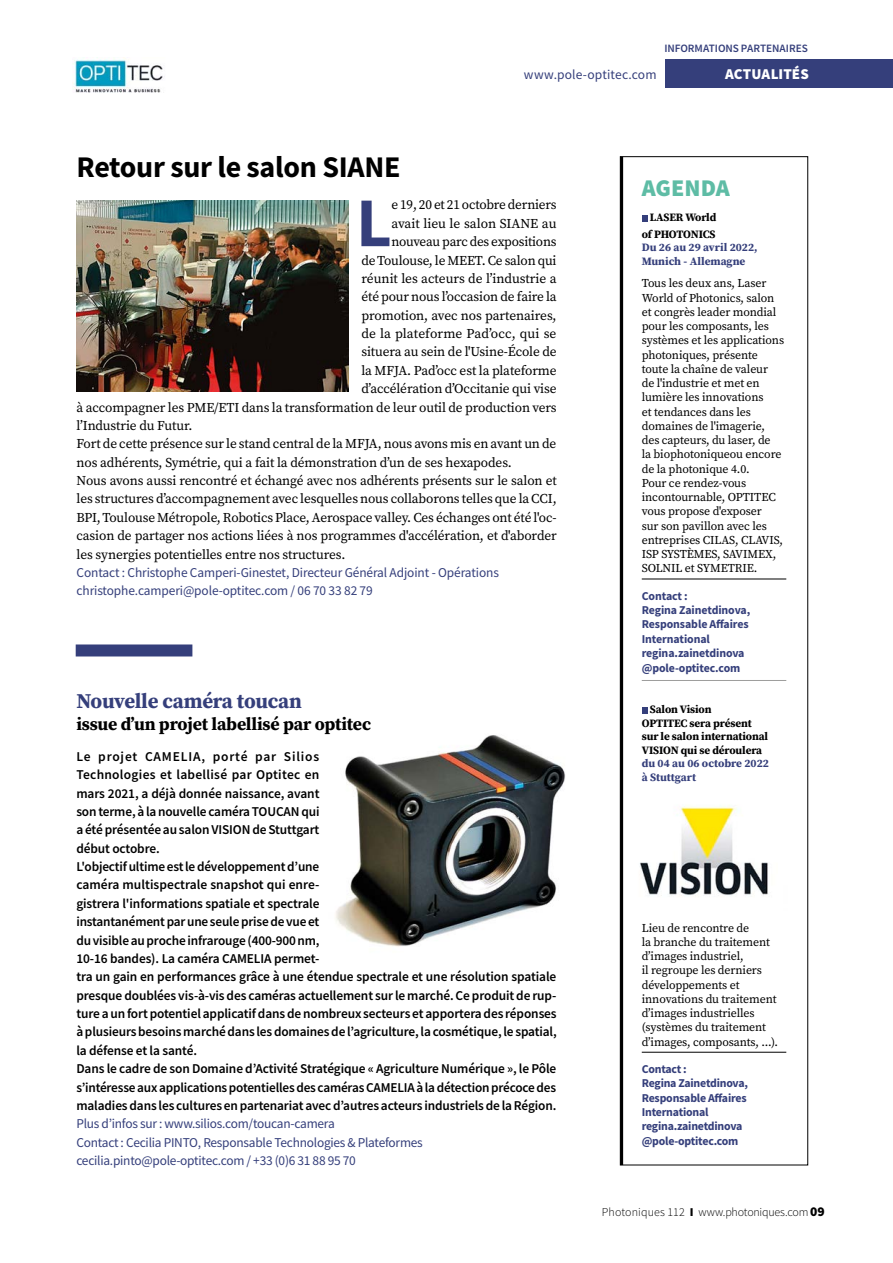
<style>
.page{position:relative;width:893px;height:1263px;background:#fff}
.page>*{position:absolute;margin:0;border:0;box-sizing:border-box;transform-origin:0 0}
.t1{font:700 69.9px "Source Sans Pro";color:#353f7b}
.t2{font:700 30px "Source Sans Pro";letter-spacing:-.01em;color:#000}
.t3{font:900 24px "Source Sans Pro";color:#5ebca5}
.t4{font:700 21px "Source Serif Pro";letter-spacing:-.01em;color:#353f7b}
.t5{font:700 18px "Source Serif Pro";letter-spacing:-.01em;color:#000}
.t6{font:900 15px "Source Sans Pro";letter-spacing:.005em;color:#fff}
.t7{font:600 13.5px/18.3px "Source Sans Pro";letter-spacing:-.01em;color:#000}
.t8{font:13.5px "Source Serif Pro";letter-spacing:-.01em;color:#000}
.t9{font:13.5px/18.3px "Source Sans Pro";letter-spacing:-.02em;color:#353f7b}
.t10{font:13.5px "Source Serif Pro";letter-spacing:.01em;color:#000}
.t11{font:13.5px "Source Sans Pro";letter-spacing:.01em;color:#353f7b}
.t12{font:12px/14.2px "Source Serif Pro";letter-spacing:-.01em;color:#000}
.t13{font:700 12px/14.4px "Source Sans Pro";letter-spacing:-.02em;color:#353f7b}
.t14{font:300 12px "Source Sans Pro";color:#000}
.t15{font:700 11.25px/13.5px "Source Serif Pro";letter-spacing:-.01em;color:#000;text-align:right}
.t16{font:700 11.25px/13.5px "Source Serif Pro";color:#353f7b}
.t17{font:600 11.25px "Source Sans Pro";color:#353f7b}
.s1{font-weight:900}
.s2{font-weight:900;font-size:13.5px}
</style>
<div class="page">
<div style="left:665px;top:59px;width:228px;height:29px;background:#353f7b"></div>
<div style="left:76px;top:644px;width:116px;height:12px;background:#353f7b"></div>
<img style="left:77px;top:201px;width:271px;height:190px">
<img style="left:335px;top:735px;width:230px;height:212px">
<hr style="left:642px;top:579px;width:144px;height:1px;background:#000">
<hr style="left:642px;top:680px;width:144px;height:1px;background:#9d9d9c">
<hr style="left:642px;top:1052px;width:144px;height:1px;background:#000">
<svg style="left:642px;top:215px;width:6px;height:6px"></svg>
<svg style="left:642px;top:707px;width:6px;height:6px"></svg>
<hr style="left:620px;top:157px;width:3px;height:1008px;background:#000">
<img style="left:640px;top:805px;width:128px;height:91px">
<img style="left:74px;top:57px;width:89px;height:36px">
<p class="t17" style="left:664px;top:41px;width:145px">INFORMATIONS PARTENAIRES</p>
<p class="t11" style="left:524px;top:66px;width:134px">www.pole-optitec.com</p>
<p class="t6" style="left:725px;top:64px;width:85px">ACTUALITÉS</p>
<h2 class="t2" style="left:77px;top:147px;width:325px">Retour sur le salon SIANE</h2>
<h1 class="t1" style="left:356px;top:176px;width:37px">L</h1>
<p class="t8" style="left:391px;top:196px;width:167px">e 19, 20 et 21 octobre derniers</p>
<p class="t8" style="left:391px;top:214px;width:167px">avait lieu le salon SIANE au</p>
<p class="t8" style="left:391px;top:233px;width:167px">nouveau parc des expositions</p>
<p class="t8" style="left:361px;top:251px;width:197px">de Toulouse, le MEET. Ce salon qui</p>
<p class="t8" style="left:361px;top:269px;width:197px">réunit les acteurs de l’industrie a</p>
<p class="t8" style="left:361px;top:288px;width:197px">été pour nous l’occasion de faire la</p>
<p class="t8" style="left:361px;top:306px;width:197px">promotion, avec nos partenaires,</p>
<p class="t10" style="left:361px;top:325px;width:197px">de la plateforme Pad’occ, qui se</p>
<p class="t8" style="left:361px;top:343px;width:197px">situera au sein de l'Usine-École de</p>
<p class="t8" style="left:361px;top:361px;width:197px">la MFJA. Pad’occ est la plateforme</p>
<p class="t8" style="left:361px;top:380px;width:197px">d’accélération d’Occitanie qui vise</p>
<p class="t8" style="left:77px;top:398px;width:482px">à accompagner les PME/ETI dans la transformation de leur outil de production vers</p>
<p class="t8" style="left:77px;top:416px;width:117px">l’Industrie du Futur.</p>
<p class="t8" style="left:77px;top:435px;width:481px">Fort de cette présence sur le stand central de la MFJA, nous avons mis en avant un de</p>
<p class="t8" style="left:77px;top:453px;width:437px">nos adhérents, Symétrie, qui a fait la démonstration d’un de ses hexapodes.</p>
<p class="t8" style="left:77px;top:472px;width:482px">Nous avons aussi rencontré et échangé avec nos adhérents présents sur le salon et</p>
<p class="t8" style="left:77px;top:490px;width:482px">les structures d’accompagnement avec lesquelles nous collaborons telles que la CCI,</p>
<p class="t8" style="left:77px;top:508px;width:482px">BPI, Toulouse Métropole, Robotics Place, Aerospace valley. Ces échanges ont été l'oc-</p>
<p class="t8" style="left:77px;top:527px;width:482px">casion de partager nos actions liées à nos programmes d'accélération, et d'aborder</p>
<p class="t8" style="left:77px;top:545px;width:270px">les synergies potentielles entre nos structures.</p>
<p class="t9" style="left:77px;top:563px;width:424px">Contact : Christophe Camperi-Ginestet, Directeur Général Adjoint - Opérations christophe.camperi@pole-optitec.com / 06 70 33 82 79</p>
<h3 class="t4" style="left:76px;top:687px;width:227px">Nouvelle caméra toucan</h3>
<h3 class="t5" style="left:76px;top:711px;width:296px">issue d’un projet labellisé par optitec</h3>
<p class="t7" style="left:76px;top:747px;width:482px">Le projet CAMELIA, porté par Silios<br>Technologies et labellisé par Optitec en<br>mars 2021, a déjà donnée naissance, avant<br>son terme, à la nouvelle caméra TOUCAN qui<br>a été présentée au salon VISION de Stuttgart<br>début octobre.<br>L'objectif ultime est le développement d’une<br>caméra multispectrale snapshot qui enre-<br>gistrera l'informations spatiale et spectrale<br>instantanément par une seule prise de vue et<br>du visible au proche infrarouge (400-900nm,<br>10-16 bandes). La caméra CAMELIA permet-<br>tra un gain en performances grâce à une étendue spectrale et une résolution spatiale presque doublées vis-à-vis des caméras actuellement sur le marché. Ce produit de rup&shy;ture a un fort potentiel applicatif dans de nombreux secteurs et apportera des réponses à plusieurs besoins marché dans les domaines de l’agriculture, la cosmétique, le spatial, la défense et la santé.<br>Dans le cadre de son Domaine d’Activité Stratégique « Agriculture Numérique », le Pôle s’intéresse aux applications potentielles des caméras CAMELIA à la détection précoce des maladies dans les cultures en partenariat avec d’autres acteurs industriels de la Région.</p>
<p class="t9" style="left:76px;top:1114px;width:348px">Plus d’infos sur : www.silios.com/toucan-camera<br>Contact : Cecilia PINTO, Responsable Technologies &amp; Plateformes cecilia.pinto@pole-optitec.com / +33 (0)6 31 88 95 70</p>
<h3 class="t3" style="left:642px;top:172px;width:90px">AGENDA</h3>
<p class="t15" style="left:642px;top:209px;width:76px;line-height:16.5px">LASER World of PHOTONICS</p>
<p class="t16" style="left:642px;top:240px;width:117px">Du 26 au 29 avril 2022,<br>Munich - Allemagne</p>
<p class="t12" style="left:642px;top:276px;width:144px">Tous les deux ans, Laser<br>World of Photonics, salon et congrès leader mondial pour les composants, les systèmes et les applications photoniques, présente toute la chaîne de valeur<br>de l'industrie et met en lumière les innovations<br>et tendances dans les domaines de l'imagerie, des capteurs, du laser, de<br>la biophotoniqueou encore de la photonique 4.0.<br>Pour ce rendez-vous incontournable, OPTITEC vous propose d'exposer<br>sur son pavillon avec les entreprises CILAS, CLAVIS,<br>ISP SYSTÈMES, SAVIMEX,<br>SOLNIL et SYMETRIE.</p>
<p class="t13" style="left:642px;top:588px;width:110px">Contact :<br>Regina Zainetdinova,<br>Responsable Affaires<br>International regina.zainetdinova @pole-optitec.com</p>
<p class="t15" style="left:642px;top:702px;width:128px;text-align:left;text-indent:8px">Salon Vision<br>OPTITEC sera présent sur le salon international<br>VISION qui se déroulera</p>
<p class="t16" style="left:642px;top:756px;width:129px">du 04 au 06 octobre 2022 à Stuttgart</p>
<p class="t12" style="left:642px;top:920px;width:138px">Lieu de rencontre de<br>la branche du traitement d’images industriel,<br>il regroupe les derniers développements et innovations du traitement d’images industrielles (systèmes du traitement d’images, composants, ...).</p>
<p class="t13" style="left:642px;top:1061px;width:108px">Contact :<br>Regina Zainetdinova,<br>Responsable Affaires<br>International regina.zainetdinova @pole-optitec.com</p>
<p class="t14" style="left:602px;top:1205px;width:225px">Photoniques 112 <span class="s1">I</span> www.photoniques.com <span class="s2">09</span></p>
</div>
